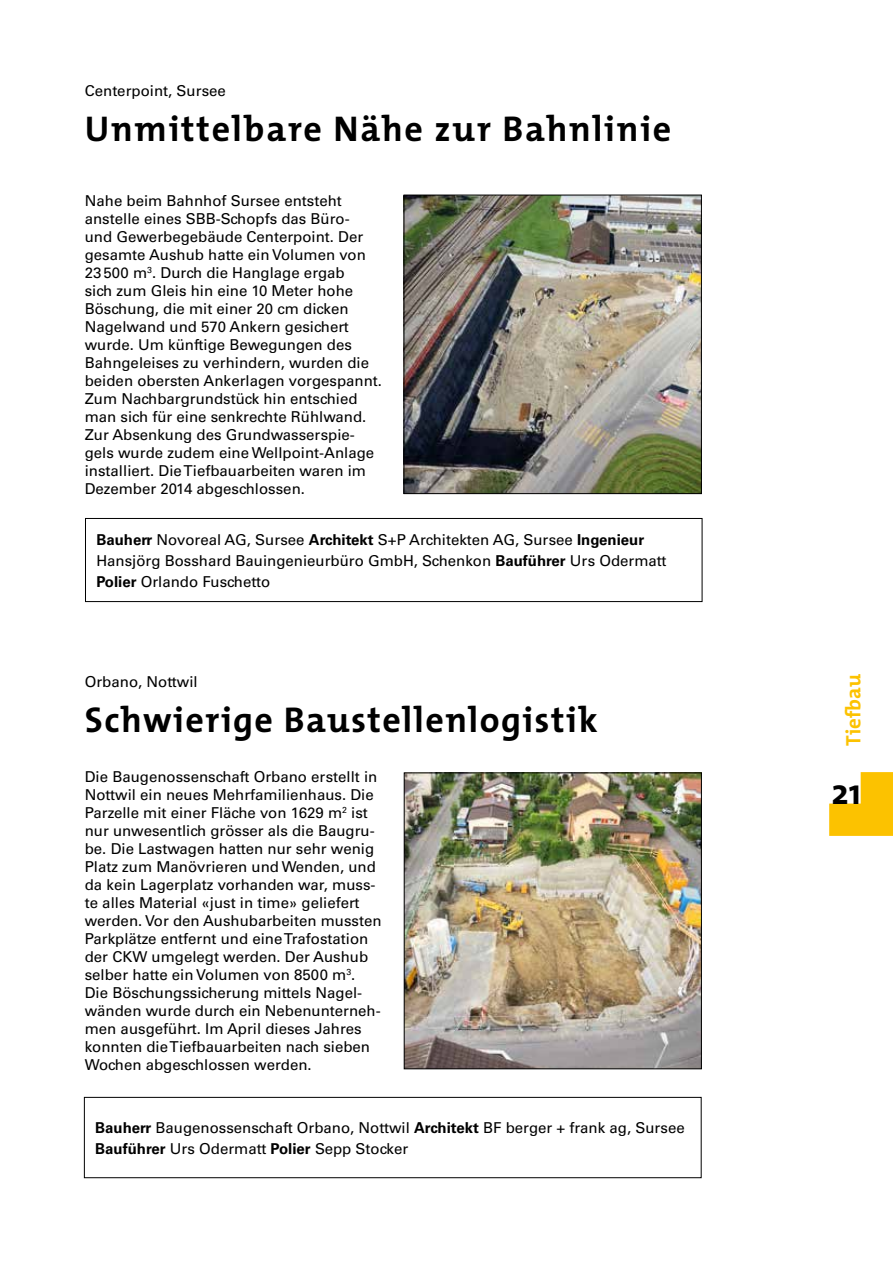
<style>
.page{position:relative;width:893px;height:1263px;background:#fff}
.page>*{position:absolute;margin:0;border:0;box-sizing:border-box;transform-origin:0 0}
.t1{font:700 36px "The Mix";letter-spacing:.05em;color:#000}
.t2{font:700 21px "The Mix";color:#fcc200}
.t3{font:15px/18px "Univers";color:#000}
.s1{font-weight:700}
</style>
<div class="page">
<svg style="left:829px;top:772px;width:64px;height:64px"></svg>
<div style="left:85px;top:518px;width:617px;height:84px;border:1px solid #000"></div>
<img style="left:406px;top:197px;width:294px;height:295px">
<div style="left:404px;top:195px;width:298px;height:299px;border:1px solid #000"></div>
<img style="left:406px;top:775px;width:294px;height:292px">
<div style="left:404px;top:773px;width:298px;height:296px;border:1px solid #000"></div>
<div style="left:84px;top:1097px;width:617px;height:81px;border:1px solid #000"></div>
<p class="t3" style="left:85px;top:82px;width:143px">Centerpoint, Sursee</p>
<h1 class="t1" style="left:85px;top:99px;width:588px">Unmittelbare Nähe zur Bahnlinie</h1>
<p class="t3" style="left:85px;top:192px;width:299px">Nahe beim Bahnhof Sursee entsteht anstelle eines SBB-Schopfs das Büro-<br>und Gewerbegebäude Centerpoint. Der gesamte Aushub hatte ein Volumen von 23500 m<sup>3</sup>. Durch die Hanglage ergab<br>sich zum Gleis hin eine 10 Meter hohe Böschung, die mit einer 20 cm dicken Nagelwand und 570 Ankern gesichert wurde. Um künftige Bewegungen des Bahngeleises zu verhindern, wurden die beiden obersten Ankerlagen vorgespannt.<br>Zum Nachbargrundstück hin entschied man sich für eine senkrechte Rühlwand.<br>Zur Absenkung des Grundwasserspie&shy;gels wurde zudem eine Wellpoint-Anlage installiert. Die Tiefbauarbeiten waren im Dezember 2014 abgeschlossen.</p>
<p class="t3" style="left:96px;top:529px;width:572px;line-height:21px"><span class="s1">Bauherr</span> Novoreal AG, Sursee <span class="s1">Architekt</span> S+P Architekten AG, Sursee <span class="s1">Ingenieur<br></span>Hansjörg Bosshard Bauingenieurbüro GmbH, Schenkon <span class="s1">Bauführer</span> Urs Odermatt<br><span class="s1">Polier</span> Orlando Fuschetto</p>
<p class="t3" style="left:85px;top:673px;width:114px">Orbano, Nottwil</p>
<h1 class="t1" style="left:85px;top:690px;width:514px">Schwierige Baustellenlogistik</h1>
<p class="t3" style="left:85px;top:768px;width:298px">Die Baugenossenschaft Orbano erstellt in Nottwil ein neues Mehrfamilienhaus. Die Parzelle mit einer Fläche von 1629 m<sup>2</sup> ist nur unwesentlich grösser als die Baugru&shy;be. Die Lastwagen hatten nur sehr wenig Platz zum Manövrieren und Wenden, und da kein Lagerplatz vorhanden war, muss&shy;te alles Material «just in time» geliefert werden. Vor den Aushubarbeiten mussten Parkplätze entfernt und eine Trafostation der CKW umgelegt werden. Der Aushub selber hatte ein Volumen von 8500 m<sup>3</sup>.<br>Die Böschungssicherung mittels Nagel&shy;wänden wurde durch ein Nebenunterneh&shy;men ausgeführt. Im April dieses Jahres konnten die Tiefbauarbeiten nach sieben Wochen abgeschlossen werden.</p>
<p class="t3" style="left:95px;top:1117px;width:591px;line-height:21px"><span class="s1">Bauherr</span> Baugenossenschaft Orbano, Nottwil <span class="s1">Architekt</span> BF berger + frank ag, Sursee<br><span class="s1">Bauführer</span> Urs Odermatt <span class="s1">Polier</span> Sepp Stocker</p>
<h2 class="t2" style="left:836px;top:746px;width:73px;rotate:-90deg">Tiefbau</h2>
<h1 class="t1" style="left:831px;top:761px;width:31px">21</h1>
</div>
